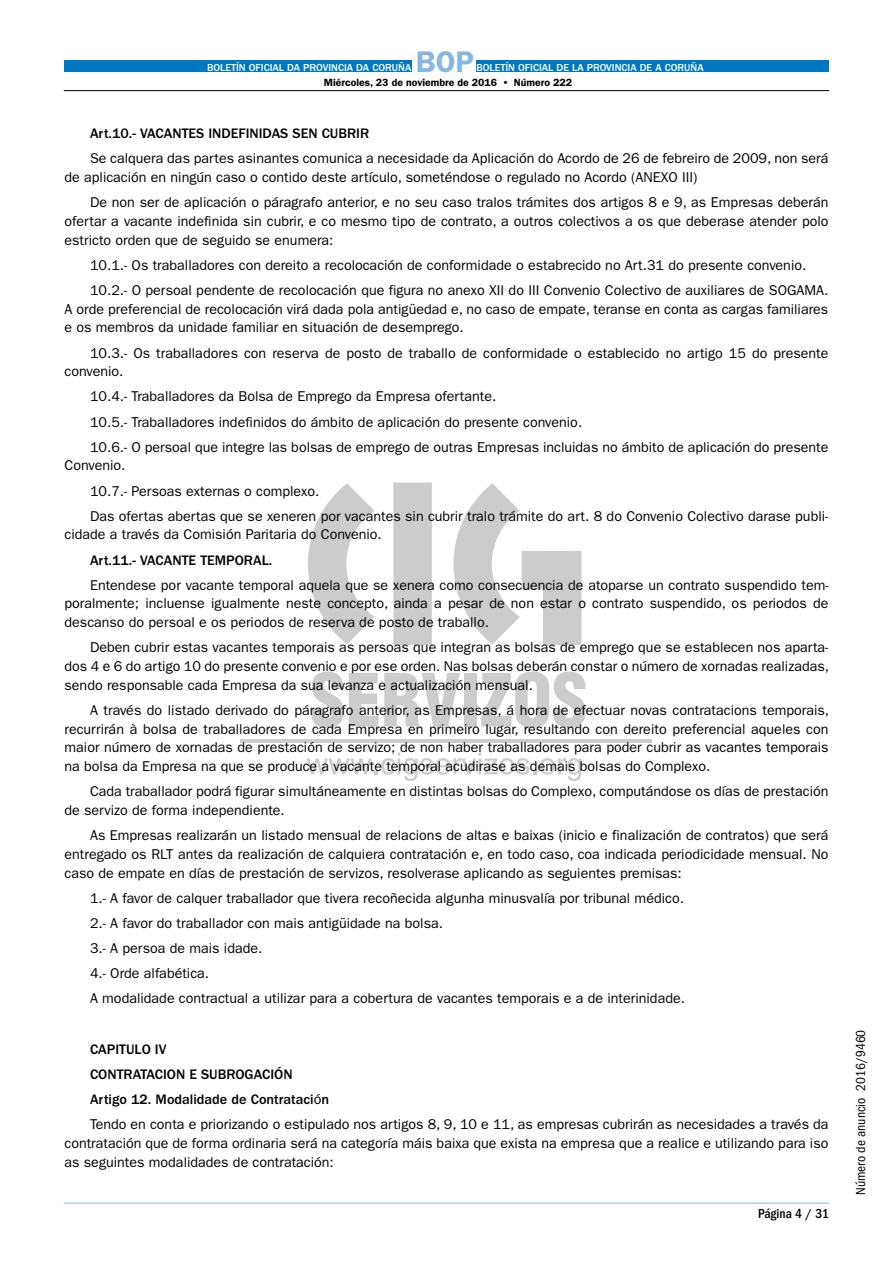
<style>
.page{position:relative;width:893px;height:1263px;background:#fff}
.page>*{position:absolute;margin:0;border:0;box-sizing:border-box;transform-origin:0 0}
.t1{font:600 30px "ITC Franklin Gothic Std";color:#88b6e3}
.t2{font:14.25px/18.8px "ITC Franklin Gothic Std";color:#000}
.t3{font:500 14.25px "ITC Franklin Gothic Std";color:#000}
.t4{font:condensed 13.5px "ITC Franklin Gothic Std";color:#000}
.t5{font:500 condensed 13.5px "ITC Franklin Gothic Std";color:#000}
.t6{font:500 10.5px "ITC Franklin Gothic Std";color:#fff}
.t7{font:600 10.5px "ITC Franklin Gothic Std";color:#000}
.s1{font-weight:500}
</style>
<div class="page">
<svg style="left:308px;top:483px;width:273px;height:162px"></svg>
<hr style="left:240px;top:739px;width:411px;height:3px;background:#ccc">
<svg style="left:307px;top:752px;width:274px;height:29px"></svg>
<svg style="left:311px;top:672px;width:149px;height:56px"></svg>
<div style="left:464px;top:673px;width:13px;height:53px;background:#ccc"></div>
<svg style="left:481px;top:672px;width:105px;height:56px"></svg>
<div style="left:64px;top:60px;width:347px;height:12px;background:#0078c1"></div>
<div style="left:476px;top:60px;width:353px;height:12px;background:#0078c1"></div>
<hr style="left:64px;top:90px;width:765px;height:1px;background:#000">
<hr style="left:64px;top:1203px;width:765px;height:1px;background:#80bce0">
<p class="t6" style="left:207px;top:62px;width:206px">BOLETÍN OFICIAL DA PROVINCIA DA CORUÑA</p>
<h1 class="t1" style="left:416px;top:44px;width:60px">BOP</h1>
<p class="t6" style="left:476px;top:62px;width:229px">BOLETÍN OFICIAL DE LA PROVINCIA DE A CORUÑA</p>
<p class="t7" style="left:324px;top:76px;width:250px">Miércoles, 23 de noviembre de 2016 • Número 222</p>
<p class="t3" style="left:90px;top:125px;width:281px">Art.10.- VACANTES INDEFINIDAS SEN CUBRIR</p>
<p class="t2" style="left:65px;top:149px;width:765px;text-indent:26px">Se calquera das partes asinantes comunica a necesidade da Aplicación do Acordo de 26 de febreiro de 2009, non será de aplicación en ningún caso o contido deste artículo, someténdose o regulado no Acordo (ANEXO III)</p>
<p class="t2" style="left:65px;top:193px;width:765px;text-align:justify;text-indent:26px">De non ser de aplicación o páragrafo anterior, e no seu caso tralos trámites dos artigos 8 e 9, as Empresas deberán ofertar a vacante indefinida sin cubrir, e co mesmo tipo de contrato, a outros colectivos a os que deberase atender polo estricto orden que de seguido se enumera:</p>
<p class="t2" style="left:90px;top:252px;width:740px;line-height:25px">10.1.- Os traballadores con dereito a recolocación de conformidade o estabrecido no Art.31 do presente convenio.<br>10.2.- O persoal pendente de recolocación que figura no anexo XII do III Convenio Colectivo de auxiliares de SOGAMA.</p>
<p class="t2" style="left:65px;top:299px;width:765px">A orde preferencial de recolocación virá dada pola antigüedad e, no caso de empate, teranse en conta as cargas familiares e os membros da unidade familiar en situación de desemprego.</p>
<p class="t2" style="left:65px;top:343px;width:765px;text-indent:26px">10.3.- Os traballadores con reserva de posto de traballo de conformidade o establecido no artigo 15 do presente convenio.</p>
<p class="t2" style="left:90px;top:384px;width:740px;line-height:25px">10.4.- Traballadores da Bolsa de Emprego da Empresa ofertante.<br>10.5.- Traballadores indefinidos do ámbito de aplicación do presente convenio.<br>10.6.- O persoal que integre las bolsas de emprego de outras Empresas incluidas no ámbito de aplicación do presente</p>
<p class="t2" style="left:90px;top:453px;width:740px;line-height:25px;text-indent:-26px">Convenio.<br>10.7.- Persoas externas o complexo.<br>Das ofertas abertas que se xeneren por vacantes sin cubrir tralo trámite do art. 8 do Convenio Colectivo darase publi-</p>
<p class="t2" style="left:65px;top:525px;width:319px">cidade a través da Comisión Paritaria do Convenio.</p>
<p class="t3" style="left:90px;top:552px;width:184px">Art.11.- VACANTE TEMPORAL.</p>
<p class="t2" style="left:65px;top:575px;width:765px;text-align:justify;text-indent:26px">Entendese por vacante temporal aquela que se xenera como consecuencia de atoparse un contrato suspendido tem&shy;poralmente; incluense igualmente neste concepto, ainda a pesar de non estar o contrato suspendido, os periodos de descanso do persoal e os periodos de reserva de posto de traballo.</p>
<p class="t2" style="left:65px;top:638px;width:766px;text-align:justify;text-indent:26px">Deben cubrir estas vacantes temporais as persoas que integran as bolsas de emprego que se establecen nos aparta&shy;dos 4 e 6 do artigo 10 do presente convenio e por ese orden. Nas bolsas deberán constar o número de xornadas realizadas, sendo responsable cada Empresa da sua levanza e actualización mensual.</p>
<p class="t2" style="left:65px;top:701px;width:766px;text-align:justify;text-indent:26px">A través do listado derivado do páragrafo anterior, as Empresas, á hora de efectuar novas contratacions temporais, recurrirán à bolsa de traballadores de cada Empresa en primeiro lugar, resultando con dereito preferencial aqueles con maior número de xornadas de prestación de servizo; de non haber traballadores para poder cubrir as vacantes temporais na bolsa da Empresa na que se produce a vacante temporal acudirase as demais bolsas do Complexo.</p>
<p class="t2" style="left:65px;top:782px;width:765px;text-indent:26px">Cada traballador podrá figurar simultáneamente en distintas bolsas do Complexo, computándose os días de prestación de servizo de forma independiente.</p>
<p class="t2" style="left:65px;top:826px;width:765px;text-align:justify;text-indent:26px">As Empresas realizarán un listado mensual de relacions de altas e baixas (inicio e finalización de contratos) que será entregado os RLT antes da realización de calquiera contratación e, en todo caso, coa indicada periodicidade mensual. No caso de empate en días de prestación de servizos, resolverase aplicando as seguientes premisas:</p>
<p class="t2" style="left:90px;top:885px;width:596px;line-height:25px">1.- A favor de calquer traballador que tivera recoñecida algunha minusvalía por tribunal médico.<br>2.- A favor do traballador con mais antigüidade na bolsa.<br>3.- A persoa de mais idade.<br>4.- Orde alfabética.<br>A modalidade contractual a utilizar para a cobertura de vacantes temporais e a de interinidade.</p>
<p class="t2" style="left:90px;top:1036px;width:740px;line-height:25px"><span class="s1">CAPITULO IV<br>CONTRATACION E SUBROGACIÓN<br>Artigo 12. Modalidade de Contrataci</span>ó<span class="s1">n<br></span>Tendo en conta e priorizando o estipulado nos artigos 8, 9, 10 e 11, as empresas cubrirán as necesidades a través da</p>
<p class="t2" style="left:65px;top:1133px;width:765px">contratación que de forma ordinaria será na categoría máis baixa que exista na empresa que a realice e utilizando para iso as seguintes modalidades de contratación:</p>
<p class="t5" style="left:758px;top:1206px;width:73px">Página 4 / 31</p>
<p class="t4" style="left:853px;top:1195px;width:167px;rotate:-90deg">Número de anuncio 2016/9460</p>
</div>
